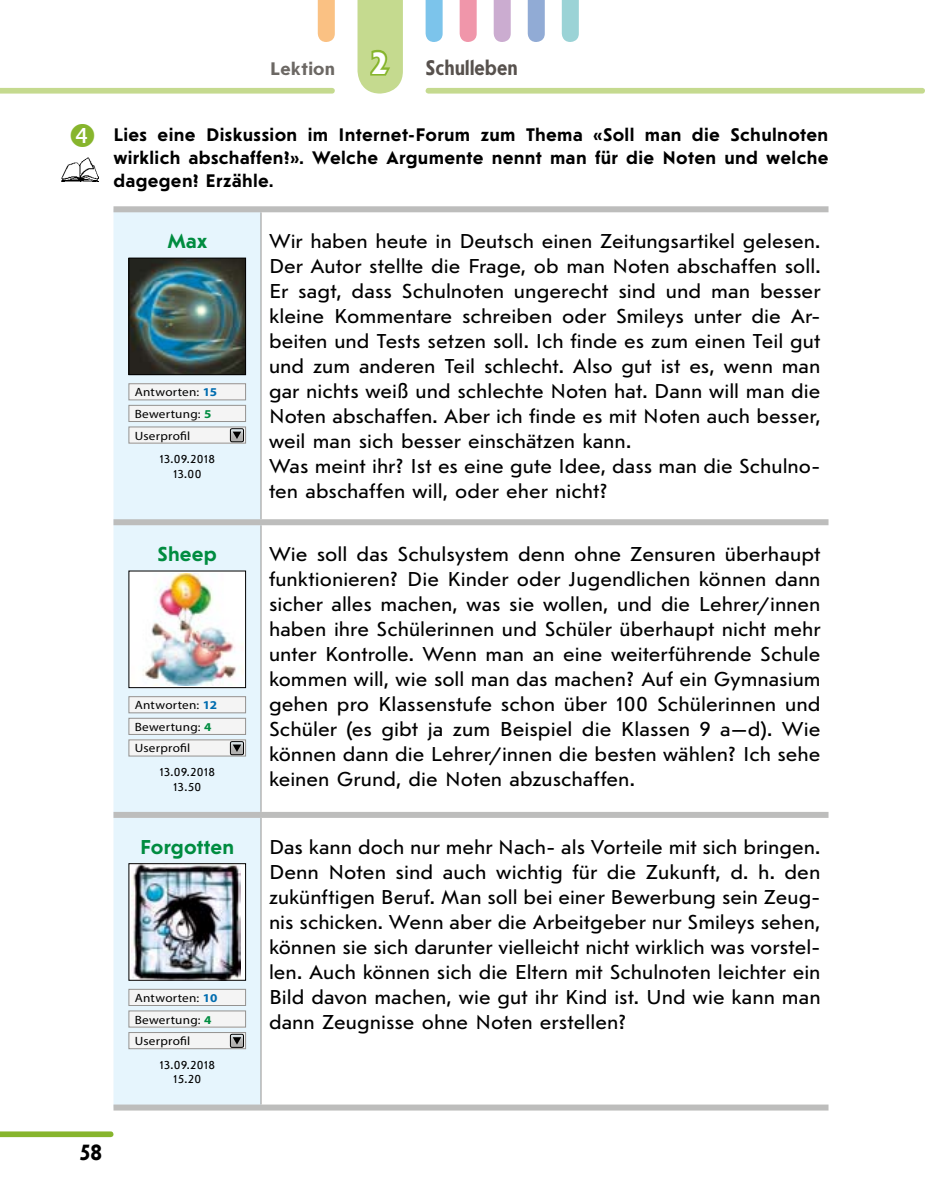
<style>
.page{position:relative;width:925px;height:1191px;background:#fff}
.page>*{position:absolute;margin:0;border:0;box-sizing:border-box;transform-origin:0 0}
.t1{font:700 23px "Journal Sans New";color:#000}
.t2{font:700 22px "Journal Sans OTF";letter-spacing:.02em;color:#57514d;scale:.87 1}
.t3{font:21px/25px "Journal Sans New";letter-spacing:.005em;color:#000;text-align:justify}
.t4{font:700 21px "Journal Sans New";letter-spacing:.005em;color:#008c40}
.t5{font:700 19px/23px "Journal Sans New";letter-spacing:.02em;color:#000;text-align:justify}
.t6{font:700 19px "Journal Sans OTF";letter-spacing:.025em;color:#6c6864}
.t7{font:12px/21.6px "Myriad Pro";letter-spacing:.02em;color:#000;scale:1.1 1}
.t8{font:12px/14.4px "Journal Sans New";letter-spacing:.01em;color:#000;text-align:center}
.s1{font-size:32px;color:#fff}
.s2{font-weight:700;color:#006caf}
.s3{font-weight:700;color:#008c40}
</style>
<div class="page">
<svg style="left:0;top:1131px;width:113px;height:6px"></svg>
<div style="left:425px;top:88px;width:499px;height:6px;background:#c5da8f;border-radius:3px"></div>
<svg style="left:0;top:88px;width:334px;height:6px"></svg>
<svg style="left:317px;top:0;width:17px;height:42px"></svg>
<svg style="left:425px;top:0;width:17px;height:42px"></svg>
<svg style="left:459px;top:0;width:17px;height:42px"></svg>
<svg style="left:493px;top:0;width:17px;height:42px"></svg>
<svg style="left:527px;top:0;width:17px;height:42px"></svg>
<svg style="left:561px;top:0;width:17px;height:42px"></svg>
<svg style="left:357px;top:0;width:46px;height:94px"></svg>
<div style="left:113px;top:212px;width:147px;height:892px;background:#e6f5fd"></div>
<hr style="left:260px;top:212px;width:1px;height:307px;background:#949290">
<hr style="left:260px;top:525px;width:1px;height:287px;background:#949290">
<hr style="left:260px;top:818px;width:1px;height:286px;background:#949290">
<div style="left:113px;top:206px;width:148px;height:6px;background:#bdbdbc"></div>
<div style="left:261px;top:206px;width:567px;height:6px;background:#bdbdbc"></div>
<div style="left:113px;top:519px;width:148px;height:6px;background:#bdbdbc"></div>
<div style="left:261px;top:519px;width:567px;height:6px;background:#bdbdbc"></div>
<div style="left:113px;top:812px;width:148px;height:6px;background:#bdbdbc"></div>
<div style="left:261px;top:812px;width:567px;height:6px;background:#bdbdbc"></div>
<div style="left:113px;top:1104px;width:148px;height:6px;background:#bdbdbc"></div>
<div style="left:261px;top:1104px;width:567px;height:6px;background:#bdbdbc"></div>
<img style="left:131px;top:260px;width:113px;height:113px">
<div style="left:129px;top:258px;width:117px;height:117px;border:1px solid #000"></div>
<div style="left:129px;top:384px;width:116px;height:16px;background:#f4f4f4"></div>
<div style="left:129px;top:383px;width:117px;height:17px;border:1px solid #949290"></div>
<div style="left:129px;top:405px;width:116px;height:16px;background:#f4f4f4"></div>
<div style="left:129px;top:405px;width:117px;height:17px;border:1px solid #949290"></div>
<div style="left:129px;top:427px;width:116px;height:16px;background:#f4f4f4"></div>
<div style="left:129px;top:427px;width:117px;height:16px;border:1px solid #949290"></div>
<div style="left:230px;top:428px;width:14px;height:14px;border:1px solid #000;border-radius:2px"></div>
<svg style="left:230px;top:429px;width:13px;height:13px"></svg>
<img style="left:131px;top:573px;width:112px;height:112px">
<div style="left:129px;top:571px;width:117px;height:117px;border:1px solid #000"></div>
<div style="left:129px;top:696px;width:116px;height:17px;background:#f4f4f4"></div>
<div style="left:129px;top:696px;width:117px;height:17px;border:1px solid #949290"></div>
<div style="left:129px;top:718px;width:116px;height:16px;background:#f4f4f4"></div>
<div style="left:129px;top:718px;width:117px;height:16px;border:1px solid #949290"></div>
<div style="left:129px;top:740px;width:116px;height:16px;background:#f4f4f4"></div>
<div style="left:129px;top:739px;width:117px;height:17px;border:1px solid #949290"></div>
<div style="left:230px;top:741px;width:14px;height:14px;border:1px solid #000;border-radius:2px"></div>
<svg style="left:230px;top:741px;width:13px;height:13px"></svg>
<div style="left:129px;top:863px;width:116px;height:117px;background:linear-gradient(to bottom,#fefefd,#fefdfe)"></div>
<img style="left:132px;top:865px;width:108px;height:113px">
<div style="left:129px;top:863px;width:117px;height:117px;border:1px solid #000"></div>
<div style="left:129px;top:989px;width:116px;height:16px;background:#f4f4f4"></div>
<div style="left:129px;top:989px;width:117px;height:16px;border:1px solid #949290"></div>
<div style="left:129px;top:1011px;width:116px;height:16px;background:#f4f4f4"></div>
<div style="left:129px;top:1010px;width:117px;height:17px;border:1px solid #949290"></div>
<div style="left:129px;top:1032px;width:116px;height:16px;background:#f4f4f4"></div>
<div style="left:129px;top:1032px;width:117px;height:17px;border:1px solid #949290"></div>
<div style="left:230px;top:1034px;width:14px;height:13px;border:1px solid #000;border-radius:2px"></div>
<svg style="left:230px;top:1034px;width:13px;height:13px"></svg>
<img style="left:61px;top:158px;width:38px;height:23px">
<p class="t6" style="left:271px;top:57px;width:65px">Lektion</p>
<p class="t2" style="left:371px;top:55px;width:170px"><span class="s1">2</span> Schulleben</p>
<p class="t5" style="left:113px;top:123px;width:716px">Lies eine Diskussion im Internet-Forum zum Thema «Soll man die Schulnoten wirklich abschaffen?». Welche Argumente nennt man für die Noten und welche dagegen? Erzähle.</p>
<p class="t4" style="left:167px;top:229px;width:41px">Max</p>
<p class="t7" style="left:135px;top:381px;width:76px">Antworten: <span class="s2">15<br></span>Bewertung: <span class="s3">5<br></span>Userprofil</p>
<p class="t8" style="left:159px;top:452px;width:57px">13.09.2018<br>13.00</p>
<p class="t4" style="left:157px;top:541px;width:61px">Sheep</p>
<p class="t7" style="left:135px;top:694px;width:76px">Antworten: <span class="s2">12<br></span>Bewertung: <span class="s3">4<br></span>Userprofil</p>
<p class="t8" style="left:159px;top:765px;width:57px">13.09.2018<br>13.50</p>
<p class="t4" style="left:140px;top:834px;width:96px">Forgotten</p>
<p class="t7" style="left:135px;top:987px;width:76px">Antworten: <span class="s2">10<br></span>Bewertung: <span class="s3">4<br></span>Userprofil</p>
<p class="t8" style="left:159px;top:1057px;width:57px">13.09.2018<br>15.20</p>
<p class="t3" style="left:269px;top:228px;width:553px;text-align:left">Wir haben heute in Deutsch einen Zeitungsartikel gelesen.<br>Der Autor stellte die Frage, ob man Noten abschaffen soll.<br>Er sagt, dass Schulnoten ungerecht sind und man besser kleine Kommentare schreiben oder Smileys unter die Ar&shy;beiten und Tests setzen soll. Ich finde es zum einen Teil gut und zum anderen Teil schlecht. Also gut ist es, wenn man gar nichts weiß und schlechte Noten hat. Dann will man die Noten abschaffen. Aber ich finde es mit Noten auch besser, weil man sich besser einschätzen kann.<br>Was meint ihr? Ist es eine gute Idee, dass man die Schulno&shy;ten abschaffen will, oder eher nicht?</p>
<p class="t3" style="left:269px;top:541px;width:552px">Wie soll das Schulsystem denn ohne Zensuren überhaupt funktionieren? Die Kinder oder Jugendlichen können dann sicher alles machen, was sie wollen, und die Lehrer/innen haben ihre Schülerinnen und Schüler überhaupt nicht mehr unter Kontrolle. Wenn man an eine weiterführende Schule kommen will, wie soll man das machen? Auf ein Gymnasium gehen pro Klassenstufe schon über 100 Schülerinnen und Schüler (es gibt ja zum Beispiel die Klassen 9 a—d). Wie können dann die Lehrer/innen die besten wählen? Ich sehe keinen Grund, die Noten abzuschaffen.</p>
<p class="t3" style="left:269px;top:834px;width:552px">Das kann doch nur mehr Nach- als Vorteile mit sich bringen.<br>Denn Noten sind auch wichtig für die Zukunft, d. h. den zukünftigen Beruf. Man soll bei einer Bewerbung sein Zeug&shy;nis schicken. Wenn aber die Arbeitgeber nur Smileys sehen, können sie sich darunter vielleicht nicht wirklich was vorstel&shy;len. Auch können sich die Eltern mit Schulnoten leichter ein Bild davon machen, wie gut ihr Kind ist. Und wie kann man dann Zeugnisse ohne Noten erstellen?</p>
<p class="t1" style="left:80px;top:1139px;width:23px">58</p>
</div>
